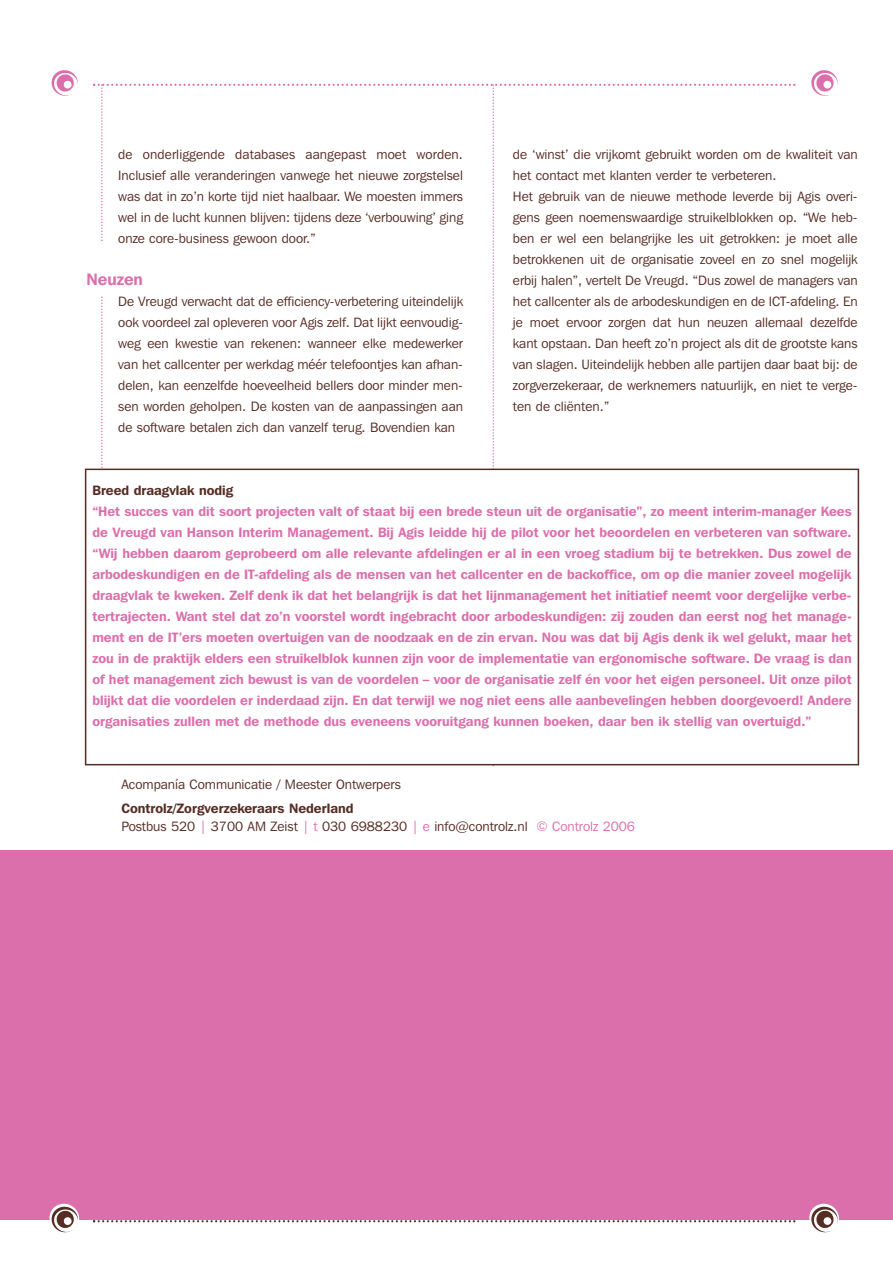
<style>
.page{position:relative;width:893px;height:1263px;background:#fff}
.page>*{position:absolute;margin:0;border:0;box-sizing:border-box;transform-origin:0 0}
.t1{font:600 16.5px "Franklin Gothic IT Cby BT";color:#db6fab}
.t2{font:13.5px/21px "Franklin Gothic IT Cby BT";color:#562c24;text-align:justify}
.t3{font:600 13.5px/21px "Franklin Gothic IT Cby BT";color:#db6fab;text-align:justify}
.t4{font:600 13.5px "Franklin Gothic IT Cby BT";color:#562c24}
.s1{font-weight:600}
.s2{color:#db6fab}
</style>
<div class="page">
<div style="left:0;top:850px;width:892px;height:370px;background:#db6fab"></div>
<svg style="left:811px;top:70px;width:27px;height:26px"></svg>
<svg style="left:51px;top:70px;width:27px;height:26px"></svg>
<svg style="left:93px;top:1220px;width:702px;height:2px"></svg>
<svg style="left:809px;top:1203px;width:30px;height:30px"></svg>
<svg style="left:49px;top:1203px;width:31px;height:30px"></svg>
<svg style="left:93px;top:84px;width:702px;height:682px"></svg>
<div style="left:86px;top:469px;width:772px;height:296px;background:#fff"></div>
<div style="left:85px;top:469px;width:774px;height:296px;border:2px solid #562c24"></div>
<p class="t2" style="left:118px;top:145px;width:346px">de onderliggende databases aangepast moet worden.<br>Inclusief alle veranderingen vanwege het nieuwe zorgstelsel was dat in zo’n korte tijd niet haalbaar. We moesten immers wel in de lucht kunnen blijven: tijdens deze ‘verbouwing’ ging onze core-business gewoon door.”</p>
<p class="t1" style="left:86px;top:273px;width:58px">Neuzen</p>
<p class="t2" style="left:118px;top:292px;width:346px">De Vreugd verwacht dat de efficiency-verbetering uiteindelijk ook voordeel zal opleveren voor Agis zelf. Dat lijkt eenvoudig&shy;weg een kwestie van rekenen: wanneer elke medewerker van het callcenter per werkdag méér telefoontjes kan afhan&shy;delen, kan eenzelfde hoeveelheid bellers door minder men&shy;sen worden geholpen. De kosten van de aanpassingen aan de software betalen zich dan vanzelf terug. Bovendien kan</p>
<p class="t2" style="left:513px;top:145px;width:346px;text-align:left">de ‘winst’ die vrijkomt gebruikt worden om de kwaliteit van het contact met klanten verder te verbeteren.<br>Het gebruik van de nieuwe methode leverde bij Agis overi&shy;gens geen noemenswaardige struikelblokken op. “We heb&shy;ben er wel een belangrijke les uit getrokken: je moet alle betrokkenen uit de organisatie zoveel en zo snel mogelijk erbij halen”, vertelt De Vreugd. “Dus zowel de managers van het callcenter als de arbodeskundigen en de ICT-afdeling. En je moet ervoor zorgen dat hun neuzen allemaal dezelfde kant opstaan. Dan heeft zo’n project als dit de grootste kans van slagen. Uiteindelijk hebben alle partijen daar baat bij: de zorgverzekeraar, de werknemers natuurlijk, en niet te verge&shy;ten de cliënten.”</p>
<p class="t4" style="left:92px;top:485px;width:142px">Breed draagvlak nodig</p>
<p class="t3" style="left:92px;top:502px;width:761px">“Het succes van dit soort projecten valt of staat bij een brede steun uit de organisatie”, zo meent interim-manager Kees de Vreugd van Hanson Interim Management. Bij Agis leidde hij de pilot voor het beoordelen en verbeteren van software. “Wij hebben daarom geprobeerd om alle relevante afdelingen er al in een vroeg stadium bij te betrekken. Dus zowel de arbodeskundigen en de IT-afdeling als de mensen van het callcenter en de backoffice, om op die manier zoveel mogelijk draagvlak te kweken. Zelf denk ik dat het belangrijk is dat het lijnmanagement het initiatief neemt voor dergelijke verbe&shy;tertrajecten. Want stel dat zo’n voorstel wordt ingebracht door arbodeskundigen: zij zouden dan eerst nog het manage&shy;ment en de IT’ers moeten overtuigen van de noodzaak en de zin ervan. Nou was dat bij Agis denk ik wel gelukt, maar het zou in de praktijk elders een struikelblok kunnen zijn voor de implementatie van ergonomische software. De vraag is dan of het management zich bewust is van de voordelen – voor de organisatie zelf én voor het eigen personeel. Uit onze pilot blijkt dat die voordelen er inderdaad zijn. En dat terwijl we nog niet eens alle aanbevelingen hebben doorgevoerd! Andere organisaties zullen met de methode dus eveneens vooruitgang kunnen boeken, daar ben ik stellig van overtuigd.”</p>
<p class="t2" style="left:121px;top:775px;width:281px">Acompanía Communicatie / Meester Ontwerpers</p>
<p class="t2" style="left:121px;top:800px;width:515px;line-height:18px"><span class="s1">Controlz/Zorgverzekeraars Nederland<br></span>Postbus 520 <span class="s2">|</span> 3700 AM Zeist <span class="s2">| t</span> 030 6988230 <span class="s2">| e</span> info@controlz.nl <span class="s2">© Controlz 2006</span></p>
</div>
